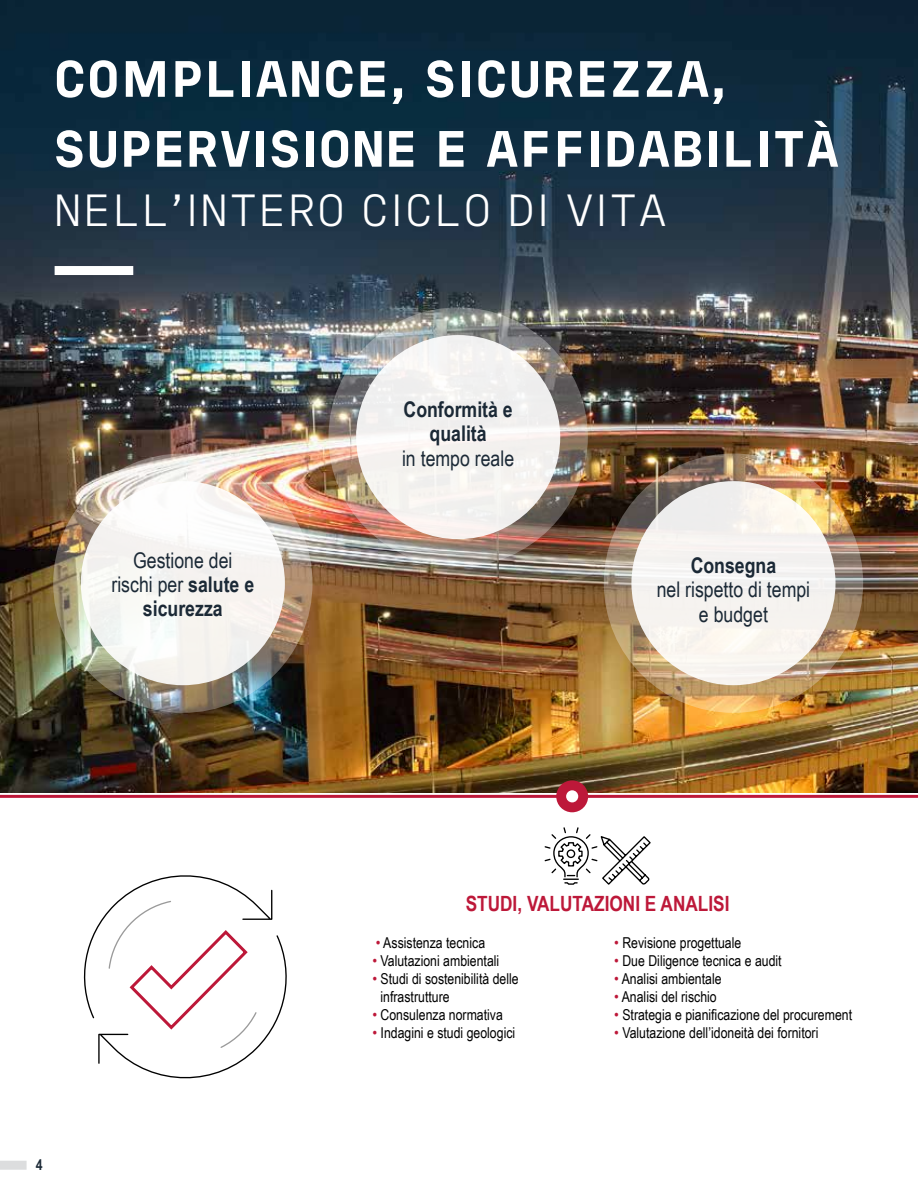
<style>
.page{position:relative;width:918px;height:1188px;background:#fff}
.page>*{position:absolute;margin:0;border:0;box-sizing:border-box;transform-origin:0 0}
.t1{font:700 condensed 51px/69.9px "Bureau Veritas";letter-spacing:.01em;color:#fff}
.t2{font:300 expanded 45px "Bureau Veritas";color:#fff}
.t3{font:21.6px/24.3px "Arial Narrow";color:#1b2936;text-align:center}
.t4{font:700 21.6px/24.3px "Arial Narrow";color:#1b2936;text-align:center}
.t5{font:700 21px "Arial Narrow";color:#bd1839}
.t6{font:15px/18px "Arial Narrow";color:#000}
.t7{font:700 15px "Arial Narrow";color:#1b2936}
.s1{font-weight:700}
.s2{color:#bd1839}
</style>
<div class="page">
<img style="left:0;top:0;width:918px;height:792px">
<img style="left:53px;top:453px;width:260px;height:260px;border-radius:50%">
<div style="left:81px;top:481px;width:204px;height:204px;background:linear-gradient(to right,#f7f8f5,#f7f4f2);border-radius:50%"></div>
<img style="left:328px;top:307px;width:260px;height:260px;border-radius:50%">
<div style="left:356px;top:335px;width:204px;height:204px;background:#f4f2f0;border-radius:50%"></div>
<img style="left:604px;top:453px;width:259px;height:260px;border-radius:50%">
<div style="left:631px;top:481px;width:205px;height:204px;background:#f6f3f0;border-radius:50%"></div>
<hr style="left:0;top:795px;width:918px;height:3px;background:#bd1839">
<div style="left:0;top:1161px;width:27px;height:9px;background:#dcddde"></div>
<div style="left:55px;top:266px;width:78px;height:9px;background:#fff"></div>
<div style="left:556px;top:780px;width:32px;height:32px;background:#bd1839;border-radius:50%"></div>
<div style="left:566px;top:790px;width:12px;height:12px;background:#fff;border-radius:50%"></div>
<svg style="left:544px;top:827px;width:107px;height:58px"></svg>
<svg style="left:83px;top:875px;width:204px;height:204px"></svg>
<svg style="left:108px;top:900px;width:150px;height:149px"></svg>
<h1 class="t1" style="left:53px;top:43px;width:788px">COMPLIANCE, SICUREZZA,<br>SUPERVISIONE E AFFIDABILITÀ</h1>
<h2 class="t2" style="left:53px;top:183px;width:616px">NELL’INTERO CICLO DI VITA</h2>
<h3 class="t3" style="left:111px;top:547px;width:144px">Gestione dei rischi per <span class="s1">salute e sicurezza</span></h3>
<h3 class="t4" style="left:404px;top:396px;width:111px">Conformità e qualità</h3>
<h3 class="t3" style="left:402px;top:445px;width:114px">in tempo reale</h3>
<h3 class="t4" style="left:691px;top:552px;width:87px">Consegna</h3>
<h3 class="t3" style="left:657px;top:577px;width:155px">nel rispetto di tempi e budget</h3>
<p class="t7" style="left:36px;top:1153px;width:8px">4</p>
<h3 class="t5" style="left:466px;top:887px;width:265px">STUDI, VALUTAZIONI E ANALISI</h3>
<p class="t6" style="left:376px;top:933px;width:111px"><span class="s2">•</span> Assistenza tecnica</p>
<p class="t6" style="left:372px;top:951px;width:128px"><span class="s2">•</span> Valutazioni ambientali</p>
<p class="t6" style="left:381px;top:969px;width:140px;text-indent:-8px"><span class="s2">•</span> Studi di sostenibilità delle infrastrutture</p>
<p class="t6" style="left:372px;top:1005px;width:132px"><span class="s2">•</span> Consulenza normativa</p>
<p class="t6" style="left:372px;top:1023px;width:144px"><span class="s2">•</span> Indagini e studi geologici</p>
<p class="t6" style="left:614px;top:933px;width:129px"><span class="s2">•</span> Revisione progettuale</p>
<p class="t6" style="left:614px;top:951px;width:169px"><span class="s2">•</span> Due Diligence tecnica e audit</p>
<p class="t6" style="left:614px;top:969px;width:109px"><span class="s2">•</span> Analisi ambientale</p>
<p class="t6" style="left:614px;top:987px;width:104px"><span class="s2">•</span> Analisi del rischio</p>
<p class="t6" style="left:614px;top:1005px;width:239px"><span class="s2">•</span> Strategia e pianificazione del procurement</p>
<p class="t6" style="left:614px;top:1023px;width:206px"><span class="s2">•</span> Valutazione dell’idoneità dei fornitori</p>
</div>
